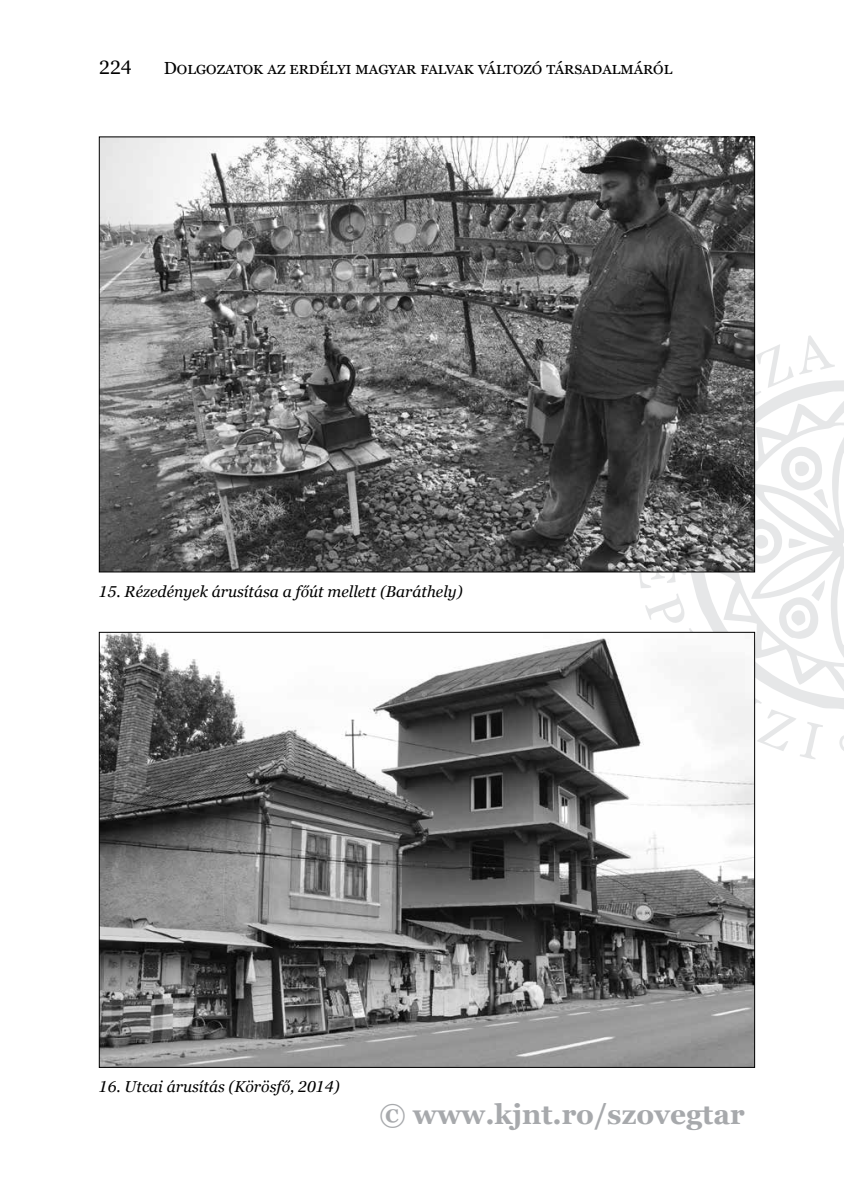
<style>
.page{position:relative;width:844px;height:1191px;background:#fff}
.page>*{position:absolute;margin:0;border:0;box-sizing:border-box;transform-origin:0 0}
.t1{font:700 28px "Georgia";color:#a7a9ac}
.t2{font:19.25px "Georgia";color:#000}
.t3{font:17.5px "Georgia";letter-spacing:.035em;color:#000}
.t4{font:italic 15.75px "Georgia";color:#000}
</style>
<div class="page">
<svg style="left:636px;top:335px;width:207px;height:424px"></svg>
<img style="left:101px;top:138px;width:651px;height:432px">
<img style="left:101px;top:634px;width:651px;height:431px">
<p class="t2" style="left:99px;top:56px;width:34px">224</p>
<p class="t3" style="left:164px;top:58px;width:506px">Dolgozatok az erdélyi magyar falvak változó társadalmáról</p>
<p class="t4" style="left:99px;top:581px;width:365px">15. Rézedények árusítása a főút mellett (Baráthely)</p>
<p class="t4" style="left:99px;top:1076px;width:242px">16. Utcai árusítás (Körösfő, 2014)</p>
<h1 class="t1" style="left:379px;top:1096px;width:367px">© www.kjnt.ro/szovegtar</h1>
</div>
